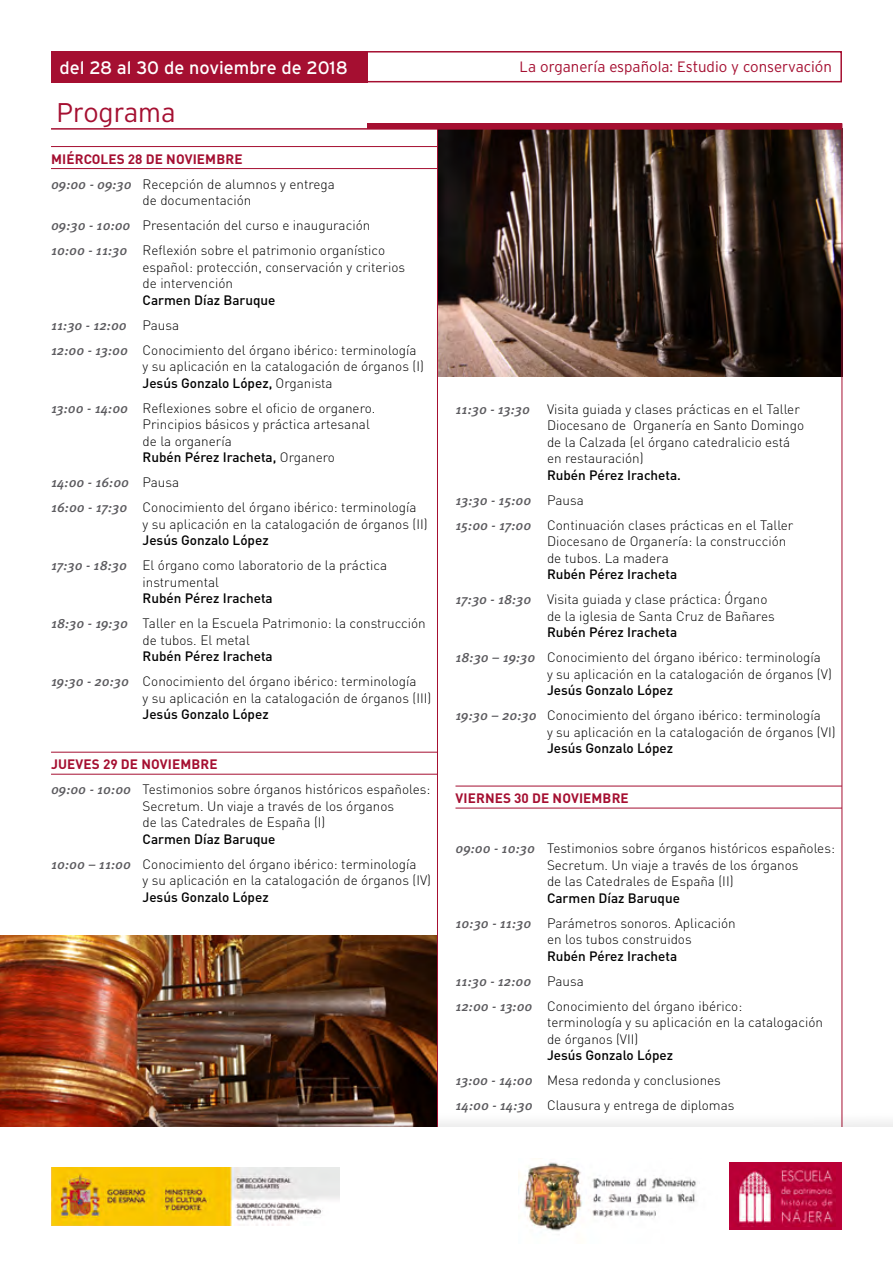
<style>
.page{position:relative;width:893px;height:1263px;background:#fff}
.page>*{position:absolute;margin:0;border:0;box-sizing:border-box;transform-origin:0 0}
.t1{font:300 27px "Interstate";color:#a50f31}
.t2{font:18px "Interstate";color:#fff}
.t3{font:300 15px "Interstate";color:#a50f31}
.t4{font:300 13.5px/16.5px "DIN Pro";color:#000}
.t5{font:500 13.5px "DIN Pro";color:#000}
.t6{font:italic 500 13.5px "Meta Pro";letter-spacing:-.005em;color:#5c5b5f}
.t7{font:700 13.5px "DIN Pro";letter-spacing:.01em;color:#a50f31}
.s1{font-weight:700;color:#a50f31}
.s2{font-family:"Meta Pro";font-weight:500;font-style:italic;color:#5c5b5f}
.s3{font-family:"DIN Pro";font-weight:300;font-style:normal;color:#000}
.s4{font-weight:500}
</style>
<div class="page">
<img style="left:0;top:935px;width:437px;height:175px">
<img style="left:438px;top:130px;width:404px;height:246px">
<hr style="left:437px;top:128px;width:1px;height:1016px;background:#a50f31">
<hr style="left:842px;top:123px;width:1px;height:1016px;background:#a50f31">
<div style="left:316px;top:51px;width:526px;height:31px;border:2px solid #a50f31"></div>
<div style="left:367px;top:123px;width:475px;height:6px;background:#a50f31"></div>
<div style="left:51px;top:51px;width:316px;height:31px;background:#a50f31"></div>
<hr style="left:51px;top:146px;width:386px;height:1px;background:#a50f31">
<hr style="left:51px;top:168px;width:386px;height:1px;background:#a50f31">
<hr style="left:51px;top:752px;width:386px;height:1px;background:#a50f31">
<hr style="left:51px;top:774px;width:386px;height:1px;background:#a50f31">
<hr style="left:455px;top:786px;width:387px;height:1px;background:#a50f31">
<hr style="left:455px;top:808px;width:387px;height:1px;background:#a50f31">
<hr style="left:51px;top:128px;width:791px;height:2px;background:#a50f31">
<div style="left:0;top:1110px;width:893px;height:153px;background:#000;opacity:.1"></div>
<div style="left:0;top:1128px;width:893px;height:135px;background:#fff"></div>
<div style="left:729px;top:1162px;width:113px;height:68px;background:#b90038"></div>
<img style="left:738px;top:1167px;width:98px;height:59px">
<img style="left:519px;top:1162px;width:177px;height:69px">
<img style="left:52px;top:1167px;width:288px;height:58px">
<h2 class="t2" style="left:60px;top:58px;width:290px">del 28 al 30 de noviembre de 2018</h2>
<h1 class="t1" style="left:56px;top:98px;width:121px">Programa</h1>
<p class="t4" style="left:51px;top:146px;width:285px;line-height:25px"><span class="s1">MIÉRCOLES 28 DE NOVIEMBRE<br></span><span class="s2">09:00 - 09:30</span> Recepción de alumnos y entrega</p>
<p class="t4" style="left:51px;top:187px;width:336px;line-height:25px;text-indent:92px">de documentación<br><span class="s2">09:30 - 10:00</span> Presentación del curso e inauguración<br><span class="s2">10:00 - 11:30</span> Reflexión sobre el patrimonio organístico</p>
<p class="t4" style="left:143px;top:258px;width:264px">español: protección, conservación y criterios de intervención</p>
<p class="t5" style="left:143px;top:291px;width:134px">Carmen Díaz Baruque</p>
<p class="t6" style="left:51px;top:317px;width:130px">11:30 - 12:00 <span class="s3">Pausa</span></p>
<p class="t4" style="left:143px;top:341px;width:283px;text-indent:-92px"><span class="s2">12:00 - 13:00</span> Conocimiento del órgano ibérico: terminología y su aplicación en la catalogación de órganos (I)<br><span class="s4">Jesús Gonzalo López,</span> Organista</p>
<p class="t4" style="left:143px;top:399px;width:234px;text-indent:-92px"><span class="s2">13:00 - 14:00</span> Reflexiones sobre el oficio de organero.<br>Principios básicos y práctica artesanal de la organería<br><span class="s4">Rubén Pérez Iracheta,</span> Organero</p>
<p class="t6" style="left:51px;top:474px;width:130px">14:00 - 16:00 <span class="s3">Pausa</span></p>
<p class="t4" style="left:143px;top:499px;width:287px;text-indent:-92px"><span class="s2">16:00 - 17:30</span> Conocimiento del órgano ibérico: terminología<br>y su aplicación en la catalogación de órganos (II)</p>
<p class="t4" style="left:51px;top:527px;width:338px;line-height:25px;text-indent:92px"><span class="s4">Jesús Gonzalo López<br></span><span class="s2">17:30 - 18:30</span> El órgano como laboratorio de la práctica</p>
<p class="t4" style="left:143px;top:573px;width:78px">instrumental</p>
<p class="t4" style="left:51px;top:585px;width:376px;line-height:25px;text-indent:92px"><span class="s4">Rubén Pérez Iracheta<br></span><span class="s2">18:30 - 19:30</span> Taller en la Escuela Patrimonio: la construcción</p>
<p class="t4" style="left:143px;top:631px;width:109px">de tubos. El metal</p>
<p class="t4" style="left:51px;top:643px;width:367px;line-height:25px;text-indent:92px"><span class="s4">Rubén Pérez Iracheta<br></span><span class="s2">19:30 - 20:30</span> Conocimiento del órgano ibérico: terminología</p>
<p class="t4" style="left:143px;top:689px;width:290px">y su aplicación en la catalogación de órganos (III)</p>
<p class="t5" style="left:143px;top:705px;width:128px">Jesús Gonzalo López</p>
<p class="t4" style="left:51px;top:751px;width:381px;line-height:25px"><span class="s1">JUEVES 29 DE NOVIEMBRE<br></span><span class="s2">09:00 - 10:00</span> Testimonios sobre órganos históricos españoles:</p>
<p class="t4" style="left:143px;top:797px;width:253px">Secretum. Un viaje a través de los órganos de las Catedrales de España (I)</p>
<p class="t4" style="left:51px;top:826px;width:367px;line-height:25px;text-indent:92px"><span class="s4">Carmen Díaz Baruque<br></span><span class="s2">10:00 – 11:00</span> Conocimiento del órgano ibérico: terminología</p>
<p class="t4" style="left:143px;top:872px;width:290px">y su aplicación en la catalogación de órganos (IV)</p>
<p class="t5" style="left:143px;top:888px;width:128px">Jesús Gonzalo López</p>
<p class="t3" style="left:520px;top:58px;width:314px">La organería española: Estudio y conservación</p>
<p class="t4" style="left:547px;top:400px;width:259px;text-indent:-92px"><span class="s2">11:30 - 13:30</span> Visita guiada y clases prácticas en el Taller Diocesano de Organería en Santo Domingo de la Calzada (el órgano catedralicio está en restauración)</p>
<p class="t5" style="left:547px;top:466px;width:136px">Rubén Pérez Iracheta.</p>
<p class="t6" style="left:455px;top:492px;width:130px">13:30 - 15:00 <span class="s3">Pausa</span></p>
<p class="t4" style="left:547px;top:516px;width:248px;text-indent:-92px"><span class="s2">15:00 - 17:00</span> Continuación clases prácticas en el Taller<br>Diocesano de Organería: la construcción de tubos. La madera</p>
<p class="t4" style="left:455px;top:561px;width:313px;line-height:25px;text-align:center"><span class="s4">Rubén Pérez Iracheta<br></span><span class="s2">17:30 - 18:30</span> Visita guiada y clase práctica: Órgano</p>
<p class="t4" style="left:547px;top:607px;width:229px">de la iglesia de Santa Cruz de Bañares</p>
<p class="t4" style="left:455px;top:619px;width:367px;line-height:25px;text-indent:92px"><span class="s4">Rubén Pérez Iracheta<br></span><span class="s2">18:30 – 19:30</span> Conocimiento del órgano ibérico: terminología</p>
<p class="t4" style="left:547px;top:665px;width:286px">y su aplicación en la catalogación de órganos (V)</p>
<p class="t4" style="left:455px;top:677px;width:367px;line-height:25px;text-indent:92px"><span class="s4">Jesús Gonzalo López<br></span><span class="s2">19:30 – 20:30</span> Conocimiento del órgano ibérico: terminología</p>
<p class="t4" style="left:547px;top:723px;width:290px">y su aplicación en la catalogación de órganos (VI)</p>
<p class="t5" style="left:547px;top:739px;width:128px">Jesús Gonzalo López</p>
<p class="t7" style="left:456px;top:789px;width:175px">VIERNES 30 DE NOVIEMBRE</p>
<p class="t4" style="left:547px;top:840px;width:289px;text-indent:-92px"><span class="s2">09:00 - 10:30</span> Testimonios sobre órganos históricos españoles:<br>Secretum. Un viaje a través de los órganos<br>de las Catedrales de España (II)</p>
<p class="t4" style="left:455px;top:885px;width:282px;line-height:25px;text-indent:92px"><span class="s4">Carmen Díaz Baruque<br></span><span class="s2">10:30 - 11:30</span> Parámetros sonoros. Aplicación</p>
<p class="t4" style="left:547px;top:931px;width:146px">en los tubos construidos</p>
<p class="t5" style="left:547px;top:947px;width:132px">Rubén Pérez Iracheta</p>
<p class="t6" style="left:455px;top:973px;width:130px">11:30 - 12:00 <span class="s3">Pausa</span></p>
<p class="t4" style="left:547px;top:997px;width:277px;text-indent:-92px"><span class="s2">12:00 - 13:00</span> Conocimiento del órgano ibérico:<br>terminología y su aplicación en la catalogación de órganos (VII)</p>
<p class="t4" style="left:455px;top:1042px;width:281px;line-height:25px;text-indent:92px"><span class="s4">Jesús Gonzalo López<br></span><span class="s2">13:00 - 14:00</span> Mesa redonda y conclusiones<br><span class="s2">14:00 - 14:30</span> Clausura y entrega de diplomas</p>
</div>
